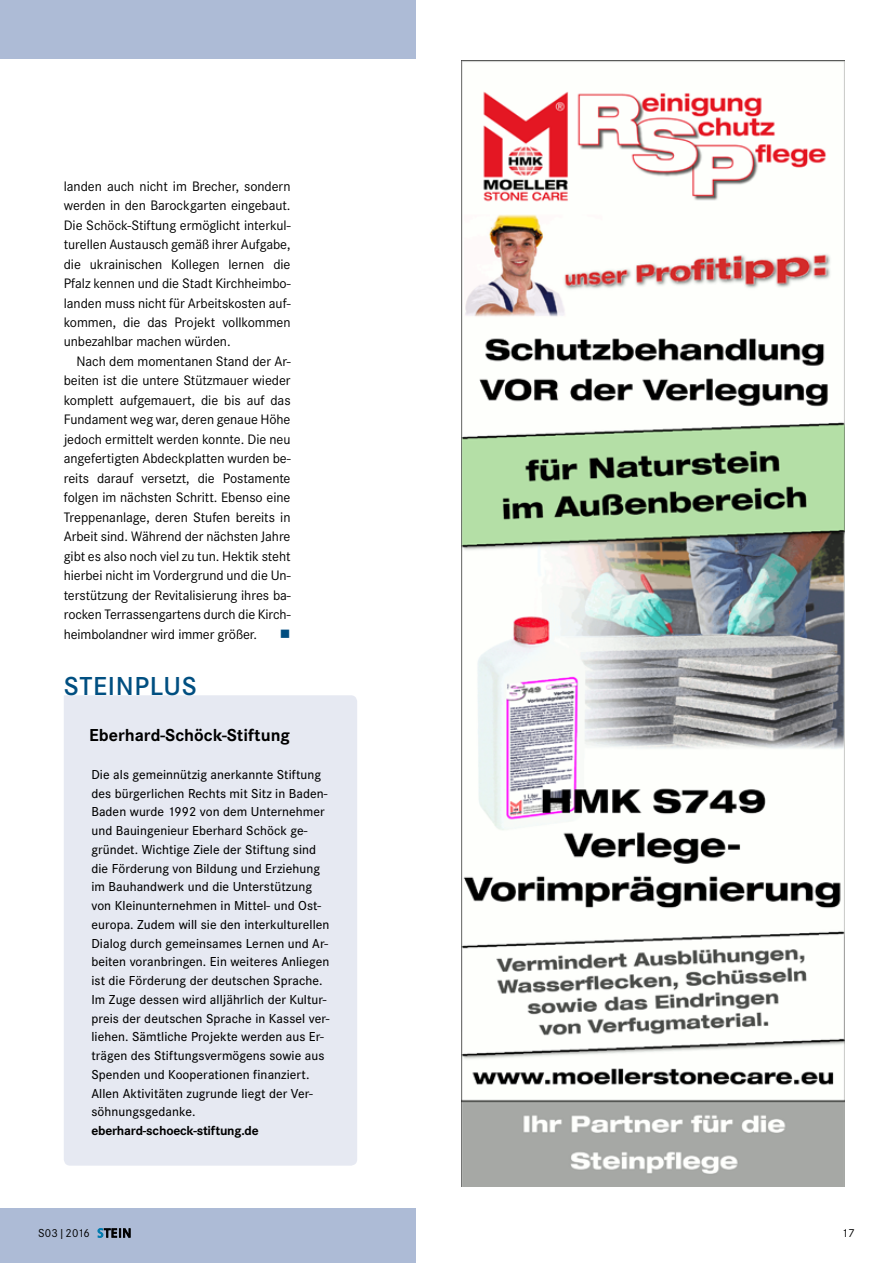
<style>
.page{position:relative;width:893px;height:1263px;background:#adbbd6}
.page>*{position:absolute;margin:0;border:0;box-sizing:border-box;transform-origin:0 0}
.t1{font:600 27px "Corporate S";letter-spacing:.025em;color:#004f81}
.t2{font:700 18px "Corporate S";color:#000}
.t3{font:14.25px/19.5px "Corporate S";letter-spacing:-.005em;color:#000;text-align:justify}
.t4{font:14.25px "Wingdings";color:#004d80}
.t5{font:500 13.5px/18.8px "Corporate S";letter-spacing:.005em;color:#000}
.t6{font:700 13.5px "Corporate S";letter-spacing:-.015em;color:#000}
.t7{font:12px "Corporate S";letter-spacing:.01em;color:#000}
</style>
<div class="page">
<div style="left:0;top:60px;width:855px;height:1148px;background:#fff"></div>
<div style="left:64px;top:695px;width:293px;height:470px;background:#e6e9f2"></div>
<div style="left:417px;top:0;width:476px;height:1263px;background:#fff"></div>
<svg style="left:98px;top:1228px;width:32px;height:9px"></svg>
<img style="left:462px;top:60px;width:382px;height:1126px">
<p class="t3" style="left:64px;top:176px;width:228px">landen auch nicht im Brecher, sondern werden in den Barockgarten eingebaut.<br>Die Schöck-Stiftung ermöglicht interkul&shy;turellen Austausch gemäß ihrer Aufgabe, die ukrainischen Kollegen lernen die Pfalz kennen und die Stadt Kirchheimbo&shy;landen muss nicht für Arbeitskosten auf&shy;kommen, die das Projekt vollkommen unbezahlbar machen würden.</p>
<p class="t3" style="left:64px;top:352px;width:228px;text-indent:13px">Nach dem momentanen Stand der Ar&shy;beiten ist die untere Stützmauer wieder komplett aufgemauert, die bis auf das Fundament weg war, deren genaue Höhe jedoch ermittelt werden konnte. Die neu angefertigten Abdeckplatten wurden be&shy;reits darauf versetzt, die Postamente folgen im nächsten Schritt. Ebenso eine Treppenanlage, deren Stufen bereits in Arbeit sind. Während der nächsten Jahre gibt es also noch viel zu tun. Hektik steht hierbei nicht im Vordergrund und die Un&shy;terstützung der Revitalisierung ihres ba&shy;rocken Terrassengartens durch die Kirch&shy;heimbolandner wird immer größer.</p>
<p class="t4" style="left:280px;top:626px;width:12px">■</p>
<h1 class="t1" style="left:64px;top:671px;width:134px">STEINPLUS</h1>
<p class="t2" style="left:89px;top:725px;width:202px">Eberhard-Schöck-Stiftung</p>
<p class="t5" style="left:91px;top:765px;width:240px">Die als gemeinnützig anerkannte Stiftung des bürgerlichen Rechts mit Sitz in Baden-Baden wurde 1992 von dem Unternehmer und Bauingenieur Eberhard Schöck ge&shy;gründet. Wichtige Ziele der Stiftung sind die Förderung von Bildung und Erziehung im Bauhandwerk und die Unterstützung von Kleinunternehmen in Mittel- und Ost&shy;europa. Zudem will sie den interkulturellen Dialog durch gemeinsames Lernen und Ar&shy;beiten voranbringen. Ein weiteres Anliegen ist die Förderung der deutschen Sprache.<br>Im Zuge dessen wird alljährlich der Kultur&shy;preis der deutschen Sprache in Kassel ver&shy;liehen. Sämtliche Projekte werden aus Er&shy;trägen des Stiftungsvermögens sowie aus Spenden und Kooperationen finanziert.<br>Allen Aktivitäten zugrunde liegt der Ver&shy;söhnungsgedanke.</p>
<p class="t6" style="left:91px;top:1123px;width:169px">eberhard-schoeck-stiftung.de</p>
<p class="t7" style="left:38px;top:1226px;width:53px">S03 | 2016</p>
<p class="t7" style="left:842px;top:1226px;width:14px">17</p>
</div>
